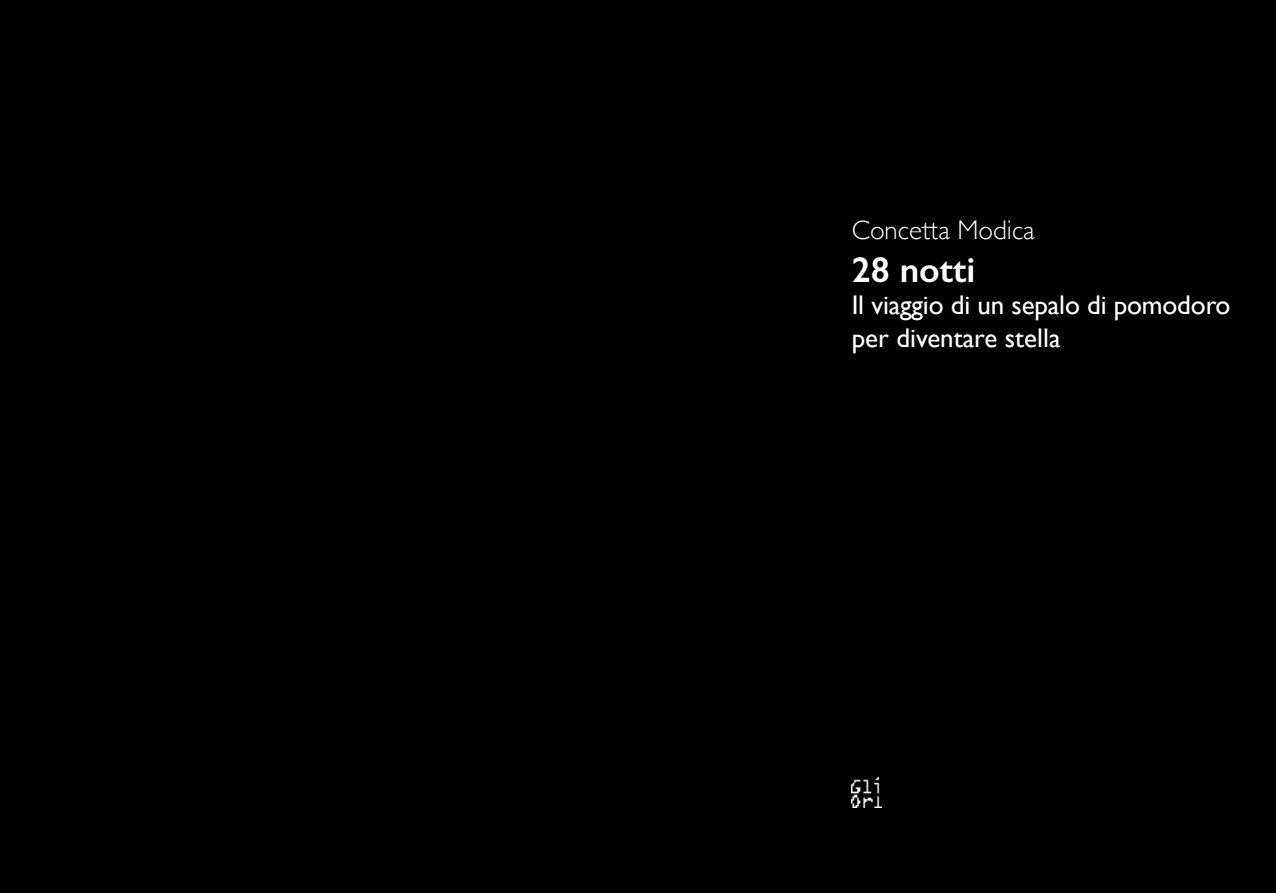
<style>
.page{position:relative;width:1276px;height:893px;background:#000}
.page>*{position:absolute;margin:0;border:0;box-sizing:border-box;transform-origin:0 0}
.t1{font:600 36px "Gill Sans";color:#fff}
.t2{font:27px/32.4px "Gill Sans";letter-spacing:-.005em;color:#fff}
.t3{font:300 27px "Gill Sans";color:#fff}
</style>
<div class="page">
<img style="left:851px;top:778px;width:30px;height:30px">
<p class="t3" style="left:851px;top:209px;width:185px">Concetta Modica</p>
<h1 class="t1" style="left:851px;top:248px;width:125px">28 notti</h1>
<p class="t2" style="left:851px;top:289px;width:380px">Il viaggio di un sepalo di pomodoro per diventare stella</p>
</div>
